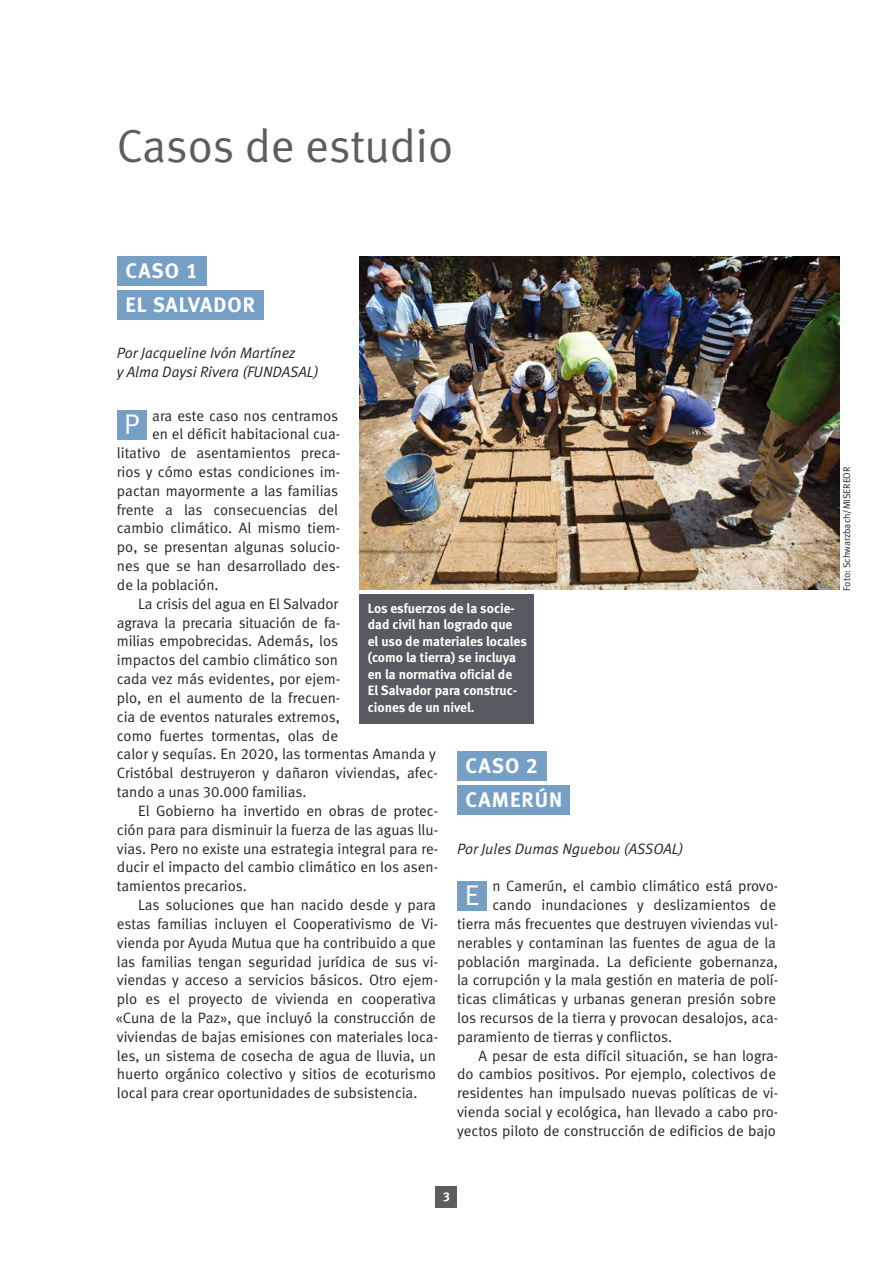
<style>
.page{position:relative;width:893px;height:1263px;background:#fff}
.page>*{position:absolute;margin:0;border:0;box-sizing:border-box;transform-origin:0 0}
.t1{font:46.5px "Meta Normal LF";letter-spacing:-.005em;color:#5b5f5c}
.t2{font:28.5px "Meta Normal LF";color:#fff}
.t3{font:21px/34px "Meta Bold LF";letter-spacing:.05em;color:#fff}
.t4{font:15px "Meta Normal LF";color:#272526}
.t5{font:italic 15px/18.8px "Meta Normal LF";color:#272526}
.t6{font:13.5px/16.5px "Meta Bold LF";color:#fff}
.t7{font:12.75px "Meta Plus Bold Caps";color:#fff}
.t8{font:9.75px "Meta Normal LF";letter-spacing:-.005em;color:#272526}
</style>
<div class="page">
<div style="left:117px;top:256px;width:89px;height:30px;background:#759fc5"></div>
<div style="left:117px;top:290px;width:147px;height:30px;background:#759fc5"></div>
<img style="left:359px;top:256px;width:481px;height:334px">
<div style="left:117px;top:410px;width:30px;height:30px;background:#759fc5"></div>
<div style="left:457px;top:751px;width:89px;height:30px;background:#759fc5"></div>
<div style="left:457px;top:785px;width:113px;height:30px;background:#759fc5"></div>
<div style="left:457px;top:881px;width:30px;height:29px;background:#759fc5"></div>
<div style="left:359px;top:594px;width:175px;height:130px;background:#575a60"></div>
<div style="left:436px;top:1186px;width:21px;height:22px;background:#5b5f5c"></div>
<h1 class="t1" style="left:117px;top:130px;width:338px">Casos de estudio</h1>
<h3 class="t3" style="left:125px;top:256px;width:131px">CASO 1<br>EL SALVADOR</h3>
<p class="t5" style="left:117px;top:345px;width:203px">Por Jacqueline Ivón Martínez<br>y Alma Daysi Rivera (FUNDASAL)</p>
<h2 class="t2" style="left:124px;top:415px;width:17px">P</h2>
<p class="t4" style="left:152px;top:410px;width:187px">ara este caso nos centramos</p>
<p class="t4" style="left:152px;top:429px;width:189px">en el déficit habitacional cua-</p>
<p class="t4" style="left:117px;top:448px;width:225px">litativo de asentamientos preca-</p>
<p class="t4" style="left:117px;top:467px;width:225px">rios y cómo estas condiciones im-</p>
<p class="t4" style="left:117px;top:485px;width:223px">pactan mayormente a las familias</p>
<p class="t4" style="left:117px;top:504px;width:223px">frente a las consecuencias del</p>
<p class="t4" style="left:117px;top:523px;width:225px">cambio climático. Al mismo tiem-</p>
<p class="t4" style="left:117px;top:542px;width:225px">po, se presentan algunas solucio-</p>
<p class="t4" style="left:117px;top:561px;width:225px">nes que se han desarrollado des-</p>
<p class="t4" style="left:117px;top:580px;width:103px">de la población.</p>
<p class="t4" style="left:138px;top:598px;width:201px">La crisis del agua en El Salvador</p>
<p class="t4" style="left:117px;top:617px;width:225px">agrava la precaria situación de fa-</p>
<p class="t4" style="left:117px;top:636px;width:223px">milias empobrecidas. Además, los</p>
<p class="t4" style="left:117px;top:655px;width:223px">impactos del cambio climático son</p>
<p class="t4" style="left:117px;top:674px;width:225px">cada vez más evidentes, por ejem-</p>
<p class="t4" style="left:117px;top:693px;width:225px">plo, en el aumento de la frecuen-</p>
<p class="t4" style="left:117px;top:711px;width:225px">cia de eventos naturales extremos,</p>
<p class="t4" style="left:117px;top:730px;width:223px">como fuertes tormentas, olas de</p>
<p class="t4" style="left:117px;top:749px;width:321px">calor y sequías. En 2020, las tormentas Amanda y</p>
<p class="t4" style="left:117px;top:768px;width:322px">Cristóbal destruyeron y dañaron viviendas, afec-</p>
<p class="t4" style="left:117px;top:787px;width:191px">tando a unas 30.000 familias.</p>
<p class="t4" style="left:138px;top:806px;width:301px">El Gobierno ha invertido en obras de protec-</p>
<p class="t4" style="left:117px;top:824px;width:323px">ción para para disminuir la fuerza de las aguas llu-</p>
<p class="t4" style="left:117px;top:843px;width:323px">vias. Pero no existe una estrategia integral para re-</p>
<p class="t4" style="left:117px;top:862px;width:323px">ducir el impacto del cambio climático en los asen-</p>
<p class="t4" style="left:117px;top:881px;width:131px">tamientos precarios.</p>
<p class="t4" style="left:138px;top:900px;width:299px">Las soluciones que han nacido desde y para</p>
<p class="t4" style="left:117px;top:918px;width:323px">estas familias incluyen el Cooperativismo de Vi-</p>
<p class="t4" style="left:117px;top:937px;width:320px">vienda por Ayuda Mutua que ha contribuido a que</p>
<p class="t4" style="left:117px;top:956px;width:323px">las familias tengan seguridad jurídica de sus vi-</p>
<p class="t4" style="left:117px;top:975px;width:323px">viendas y acceso a servicios básicos. Otro ejem-</p>
<p class="t4" style="left:117px;top:994px;width:320px">plo es el proyecto de vivienda en cooperativa</p>
<p class="t4" style="left:115px;top:1013px;width:322px">«Cuna de la Paz», que incluyó la construcción de</p>
<p class="t4" style="left:117px;top:1031px;width:323px">viviendas de bajas emisiones con materiales loca-</p>
<p class="t4" style="left:117px;top:1050px;width:320px">les, un sistema de cosecha de agua de lluvia, un</p>
<p class="t4" style="left:117px;top:1069px;width:320px">huerto orgánico colectivo y sitios de ecoturismo</p>
<p class="t4" style="left:117px;top:1088px;width:302px">local para crear oportunidades de subsistencia.</p>
<p class="t6" style="left:368px;top:601px;width:161px">Los esfuerzos de la socie&shy;dad civil han logrado que<br>el uso de materiales locales (como la tierra) se incluya en la normativa oficial de<br>El Salvador para construc&shy;ciones de un nivel.</p>
<h3 class="t3" style="left:466px;top:750px;width:98px;line-height:34.8px">CASO 2<br>CAMERÚN</h3>
<p class="t5" style="left:457px;top:840px;width:228px">Por Jules Dumas Nguebou (ASSOAL)</p>
<h2 class="t2" style="left:465px;top:885px;width:16px">E</h2>
<p class="t4" style="left:492px;top:881px;width:287px">n Camerún, el cambio climático está provo-</p>
<p class="t4" style="left:492px;top:900px;width:285px">cando inundaciones y deslizamientos de</p>
<p class="t4" style="left:457px;top:918px;width:323px">tierra más frecuentes que destruyen viviendas vul-</p>
<p class="t4" style="left:457px;top:937px;width:320px">nerables y contaminan las fuentes de agua de la</p>
<p class="t4" style="left:457px;top:956px;width:322px">población marginada. La deficiente gobernanza,</p>
<p class="t4" style="left:457px;top:975px;width:323px">la corrupción y la mala gestión en materia de polí-</p>
<p class="t4" style="left:457px;top:994px;width:320px">ticas climáticas y urbanas generan presión sobre</p>
<p class="t4" style="left:457px;top:1013px;width:323px">los recursos de la tierra y provocan desalojos, aca-</p>
<p class="t4" style="left:457px;top:1031px;width:217px">paramiento de tierras y conflictos.</p>
<p class="t4" style="left:478px;top:1050px;width:301px">A pesar de esta difícil situación, se han logra-</p>
<p class="t4" style="left:457px;top:1069px;width:320px">do cambios positivos. Por ejemplo, colectivos de</p>
<p class="t4" style="left:457px;top:1088px;width:323px">residentes han impulsado nuevas políticas de vi-</p>
<p class="t4" style="left:457px;top:1107px;width:323px">vienda social y ecológica, han llevado a cabo pro-</p>
<p class="t4" style="left:457px;top:1126px;width:320px">yectos piloto de construcción de edificios de bajo</p>
<p class="t7" style="left:443px;top:1189px;width:8px">3</p>
<p class="t8" style="left:843px;top:591px;width:125px;rotate:-90deg">Foto: Schwarzbach/MISEREOR</p>
</div>
